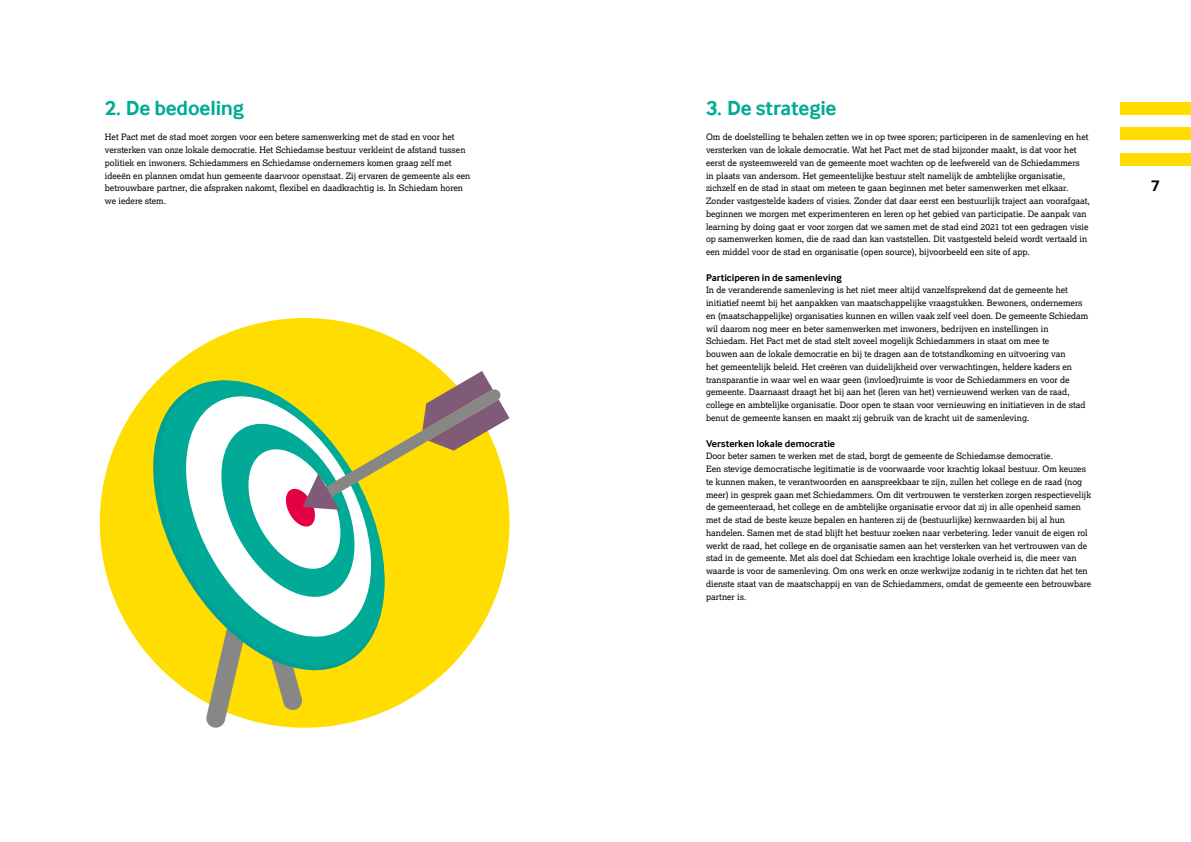
<style>
.page{position:relative;width:1191px;height:842px;background:#fff}
.page>*{position:absolute;margin:0;border:0;box-sizing:border-box;transform-origin:0 0}
.t1{font:700 21px "Inter Face";letter-spacing:-.01em;color:#00ab96}
.t2{font:700 16px "Inter Face";color:#000}
.t3{font:700 10px "Inter Face";color:#000}
.t4{font:8.8px/12.8px "Lexia";color:#000}
</style>
<div class="page">
<div style="left:1120px;top:102px;width:71px;height:13px;background:#fd0"></div>
<div style="left:1120px;top:128px;width:71px;height:12px;background:#fd0"></div>
<div style="left:1120px;top:153px;width:71px;height:13px;background:#fd0"></div>
<svg style="left:100px;top:319px;width:409px;height:408px;fill:#fd0"></svg>
<svg style="left:269px;top:690px;width:34px;height:21px"></svg>
<svg style="left:205px;top:690px;width:39px;height:37px"></svg>
<svg style="left:140px;top:360px;width:258px;height:330px;fill:#fd0"></svg>
<svg style="left:146px;top:360px;width:251px;height:326px;background:#cfd12b"></svg>
<svg style="left:175px;top:380px;width:207px;height:273px"></svg>
<svg style="left:284px;top:371px;width:225px;height:158px;background:#d7c644"></svg>
<h1 class="t1" style="left:105px;top:96px;width:141px">2. De bedoeling</h1>
<p class="t4" style="left:105px;top:131px;width:367px">Het Pact met de stad moet zorgen voor een betere samenwerking met de stad en voor het versterken van onze lokale democratie. Het Schiedamse bestuur verkleint de afstand tussen politiek en inwoners. Schiedammers en Schiedamse ondernemers komen graag zelf met ideeën en plannen omdat hun gemeente daarvoor openstaat. Zij ervaren de gemeente als een betrouwbare partner, die afspraken nakomt, flexibel en daadkrachtig is. In Schiedam horen we iedere stem.</p>
<h1 class="t1" style="left:706px;top:96px;width:132px">3. De strategie</h1>
<p class="t4" style="left:706px;top:131px;width:385px">Om de doelstelling te behalen zetten we in op twee sporen; participeren in de samenleving en het versterken van de lokale democratie. Wat het Pact met de stad bijzonder maakt, is dat voor het eerst de systeemwereld van de gemeente moet wachten op de leefwereld van de Schiedammers<br>in plaats van andersom. Het gemeentelijke bestuur stelt namelijk de ambtelijke organisatie, zichzelf en de stad in staat om meteen te gaan beginnen met beter samenwerken met elkaar.<br>Zonder vastgestelde kaders of visies. Zonder dat daar eerst een bestuurlijk traject aan voorafgaat, beginnen we morgen met experimenteren en leren op het gebied van participatie. De aanpak van learning by doing gaat er voor zorgen dat we samen met de stad eind 2021 tot een gedragen visie op samenwerken komen, die de raad dan kan vaststellen. Dit vastgesteld beleid wordt vertaald in een middel voor de stad en organisatie (open source), bijvoorbeeld een site of app.</p>
<h5 class="t3" style="left:706px;top:272px;width:137px">Participeren in de samenleving</h5>
<p class="t4" style="left:706px;top:284px;width:384px">In de veranderende samenleving is het niet meer altijd vanzelfsprekend dat de gemeente het initiatief neemt bij het aanpakken van maatschappelijke vraagstukken. Bewoners, ondernemers en (maatschappelijke) organisaties kunnen en willen vaak zelf veel doen. De gemeente Schiedam wil daarom nog meer en beter samenwerken met inwoners, bedrijven en instellingen in Schiedam. Het Pact met de stad stelt zoveel mogelijk Schiedammers in staat om mee te<br>bouwen aan de lokale democratie en bij te dragen aan de totstandkoming en uitvoering van<br>het gemeentelijk beleid. Het creëren van duidelijkheid over verwachtingen, heldere kaders en transparantie in waar wel en waar geen (invloed)ruimte is voor de Schiedammers en voor de gemeente. Daarnaast draagt het bij aan het (leren van het) vernieuwend werken van de raad, college en ambtelijke organisatie. Door open te staan voor vernieuwing en initiatieven in de stad benut de gemeente kansen en maakt zij gebruik van de kracht uit de samenleving.</p>
<h5 class="t3" style="left:706px;top:437px;width:131px">Versterken lokale democratie</h5>
<p class="t4" style="left:706px;top:449px;width:387px">Door beter samen te werken met de stad, borgt de gemeente de Schiedamse democratie.<br>Een stevige democratische legitimatie is de voorwaarde voor krachtig lokaal bestuur. Om keuzes te kunnen maken, te verantwoorden en aanspreekbaar te zijn, zullen het college en de raad (nog meer) in gesprek gaan met Schiedammers. Om dit vertrouwen te versterken zorgen respectievelijk de gemeenteraad, het college en de ambtelijke organisatie ervoor dat zij in alle openheid samen met de stad de beste keuze bepalen en hanteren zij de (bestuurlijke) kernwaarden bij al hun handelen. Samen met de stad blijft het bestuur zoeken naar verbetering. Ieder vanuit de eigen rol werkt de raad, het college en de organisatie samen aan het versterken van het vertrouwen van de stad in de gemeente. Met als doel dat Schiedam een krachtige lokale overheid is, die meer van waarde is voor de samenleving. Om ons werk en onze werkwijze zodanig in te richten dat het ten dienste staat van de maatschappij en van de Schiedammers, omdat de gemeente een betrouwbare partner is.</p>
<h2 class="t2" style="left:1151px;top:177px;width:10px">7</h2>
</div>
